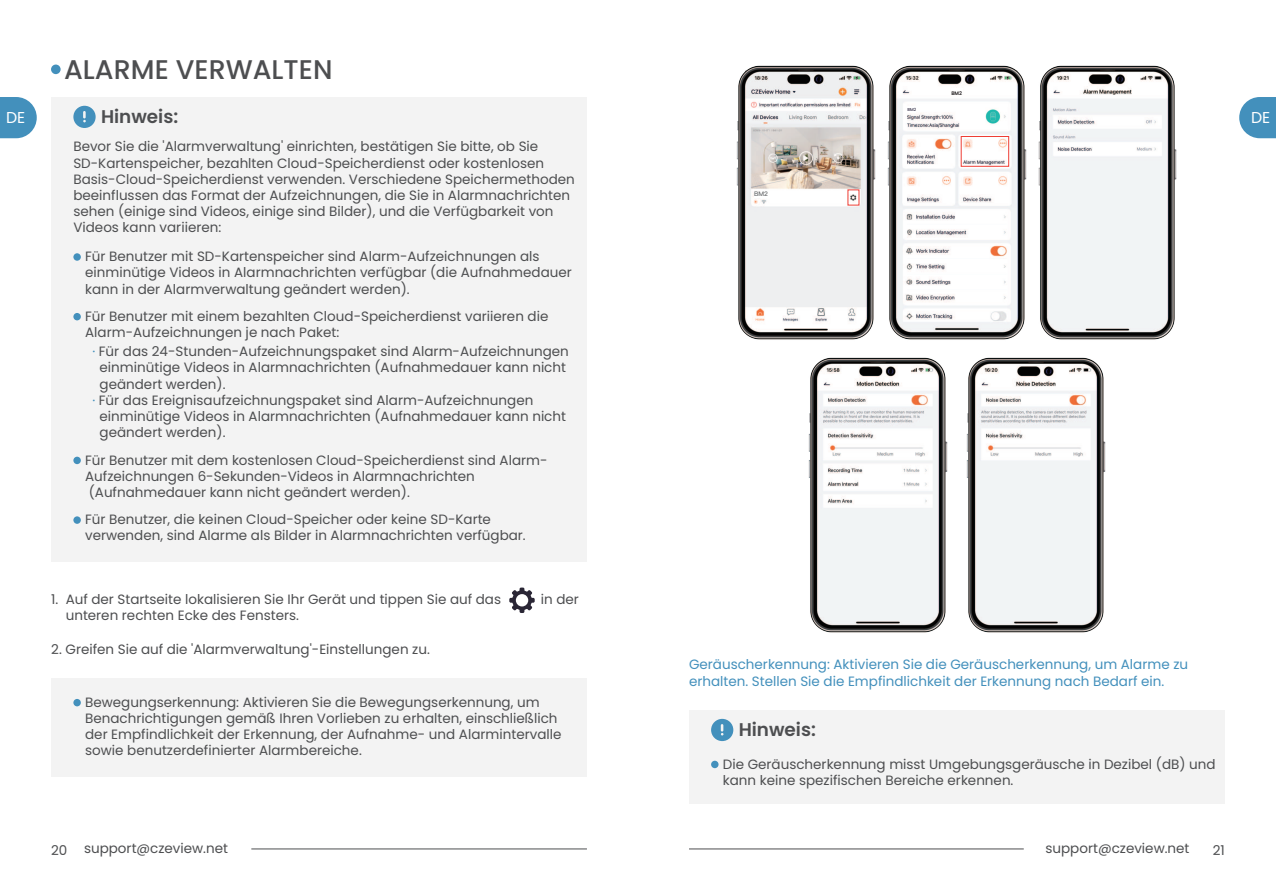
<style>
.page{position:relative;width:1276px;height:893px;background:#fff}
.page>*{position:absolute;margin:0;border:0;box-sizing:border-box;transform-origin:0 0}
.t1{font:500 27px "Poppins";color:#4d4e50}
.t2{font:600 18.45px "Poppins";color:#4d4e50}
.t3{font:15.75px "Poppins";color:#fff}
.t4{font:13.5px/16.2px "Poppins";color:#4d4e50}
.t5{font:13.5px/16.2px "Poppins";color:#4390bc}
.t6{font:500 6.3px "Ping Fang SC";color:#67696b}
.t7{font:600 4.95px "Poppins";color:#231f20}
.t8{font:4.27px "Poppins";color:#0d0724}
</style>
<div class="page">
<hr style="left:251px;top:848px;width:336px;height:1px;background:#4d4e50">
<hr style="left:689px;top:848px;width:334px;height:1px;background:#4d4e50">
<div style="left:51px;top:65px;width:10px;height:9px;background:#4390bc;border-radius:50%"></div>
<div style="left:51px;top:97px;width:536px;height:465px;background:#f3f3f3"></div>
<svg style="left:73px;top:106px;width:23px;height:22px"></svg>
<div style="left:689px;top:710px;width:536px;height:94px;background:#f3f3f3"></div>
<svg style="left:711px;top:719px;width:22px;height:22px"></svg>
<div style="left:73px;top:253px;width:8px;height:8px;background:#4390bc;border-radius:50%"></div>
<div style="left:73px;top:457px;width:8px;height:7px;background:#4390bc;border-radius:50%"></div>
<div style="left:73px;top:516px;width:8px;height:8px;background:#4390bc;border-radius:50%"></div>
<div style="left:711px;top:761px;width:7px;height:7px;background:#4390bc;border-radius:50%"></div>
<div style="left:73px;top:313px;width:8px;height:7px;background:#4390bc;border-radius:50%"></div>
<div style="left:51px;top:678px;width:536px;height:98px;background:#f3f3f3"></div>
<svg style="left:509px;top:588px;width:26px;height:25px"></svg>
<div style="left:73px;top:699px;width:8px;height:7px;background:#4390bc;border-radius:50%"></div>
<img style="left:736px;top:65px;width:132px;height:275px">
<div style="left:754px;top:192px;width:12px;height:5px;background:#fff"></div>
<img style="left:868px;top:65px;width:151px;height:275px">
<div style="left:906px;top:106px;width:10px;height:7px;background:#fff"></div>
<div style="left:961px;top:136px;width:48px;height:31px;border:1px solid #ee3e35"></div>
<div style="left:951px;top:88px;width:11px;height:7px;background:#fff"></div>
<img style="left:1019px;top:65px;width:158px;height:275px">
<img style="left:808px;top:357px;width:139px;height:276px">
<img style="left:947px;top:357px;width:159px;height:276px">
<svg style="left:1239px;top:97px;width:37px;height:41px;background:#5a9dc4"></svg>
<svg style="left:0;top:97px;width:37px;height:41px;background:#5a9dc4"></svg>
<h1 class="t1" style="left:64px;top:53px;width:270px">ALARME VERWALTEN</h1>
<h2 class="t2" style="left:101px;top:109px;width:79px">Hinweis:</h2>
<p class="t7" style="left:951px;top:91px;width:12px">BM2</p>
<p class="t8" style="left:907px;top:107px;width:10px">BM2</p>
<p class="t3" style="left:6px;top:108px;width:21px">DE</p>
<p class="t3" style="left:1251px;top:108px;width:21px">DE</p>
<p class="t4" style="left:73px;top:139px;width:503px">Bevor Sie die 'Alarmverwaltung' einrichten, best‰tigen Sie bitte, ob Sie SD-Kartenspeicher, bezahlten Cloud-Speicherdienst oder kostenlosen Basis-Cloud-Speicherdienst verwenden. Verschiedene Speichermethoden beeinflussen das Format der Aufzeichnungen, die Sie in Alarmnachrichten sehen (einige sind Videos, einige sind Bilder), und die Verf¸gbarkeit von Videos kann variieren:</p>
<p class="t4" style="left:85px;top:248px;width:488px">F¸r Benutzer mit SD-Kartenspeicher sind Alarm-Aufzeichnungen als einmin¸tige Videos in Alarmnachrichten verf¸gbar (die Aufnahmedauer kann in der Alarmverwaltung ge‰ndert werden).</p>
<p class="t4" style="left:85px;top:308px;width:465px">F¸r Benutzer mit einem bezahlten Cloud-Speicherdienst variieren die<br>Alarm-Aufzeichnungen je nach Paket:</p>
<p class="t4" style="left:99px;top:344px;width:471px">F¸r das 24-Stunden-Aufzeichnungspaket sind Alarm-Aufzeichnungen einmin¸tige Videos in Alarmnachrichten (Aufnahmedauer kann nicht ge‰ndert werden).<br>F¸r das Ereignisaufzeichnungspaket sind Alarm-Aufzeichnungen einmin¸tige Videos in Alarmnachrichten (Aufnahmedauer kann nicht ge‰ndert werden).</p>
<p class="t4" style="left:85px;top:452px;width:464px">F¸r Benutzer mit dem kostenlosen Cloud-Speicherdienst sind Alarm-<br>Aufzeichnungen 6-Sekunden-Videos in Alarmnachrichten (Aufnahmedauer kann nicht ge‰ndert werden).</p>
<p class="t4" style="left:85px;top:512px;width:442px">F¸r Benutzer, die keinen Cloud-Speicher oder keine SD-Karte verwenden, sind Alarme als Bilder in Alarmnachrichten verf¸gbar.</p>
<p class="t4" style="left:51px;top:592px;width:451px">1. Auf der Startseite lokalisieren Sie Ihr Ger‰t und tippen Sie auf das</p>
<p class="t4" style="left:541px;top:592px;width:40px">in der</p>
<p class="t4" style="left:66px;top:608px;width:235px">unteren rechten Ecke des Fensters.</p>
<p class="t4" style="left:51px;top:641px;width:380px">2. Greifen Sie auf die 'Alarmverwaltung'-Einstellungen zu.</p>
<p class="t4" style="left:85px;top:694px;width:478px">Bewegungserkennung: Aktivieren Sie die Bewegungserkennung, um Benachrichtigungen gem‰fl Ihren Vorlieben zu erhalten, einschliefllich der Empfindlichkeit der Erkennung, der Aufnahme- und Alarmintervalle sowie benutzerdefinierter Alarmbereiche.</p>
<p class="t6" style="left:754px;top:190px;width:15px">BM2</p>
<p class="t5" style="left:689px;top:657px;width:500px">Ger‰uscherkennung: Aktivieren Sie die Ger‰uscherkennung, um Alarme zu erhalten. Stellen Sie die Empfindlichkeit der Erkennung nach Bedarf ein.</p>
<h2 class="t2" style="left:738px;top:722px;width:79px">Hinweis:</h2>
<p class="t4" style="left:723px;top:756px;width:494px">Die Ger‰uscherkennung misst Umgebungsger‰usche in Dezibel (dB) und kann keine spezifischen Bereiche erkennen.</p>
<p class="t4" style="left:51px;top:840px;width:178px">20 support@czeview.net</p>
<p class="t4" style="left:1045px;top:840px;width:146px">support@czeview.net</p>
<p class="t4" style="left:1212px;top:842px;width:14px">21</p>
</div>
